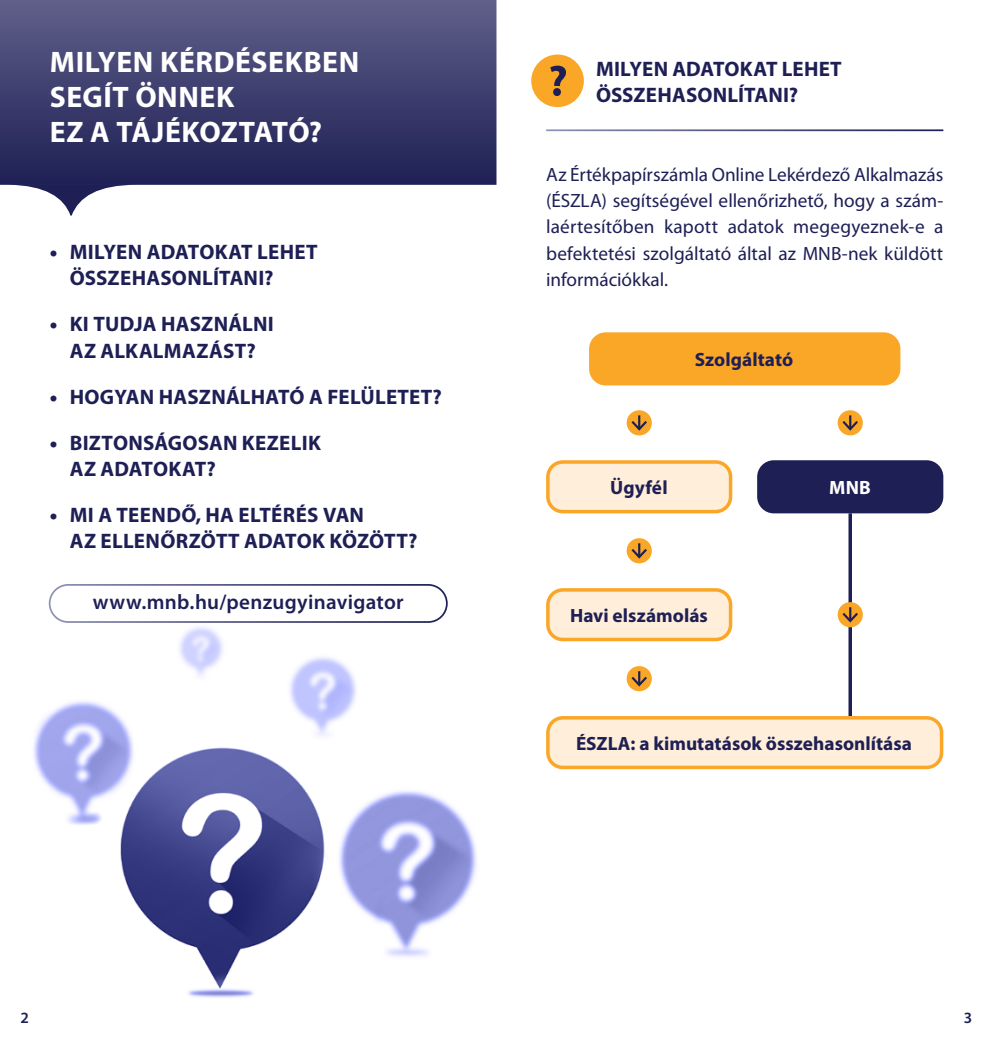
<style>
.page{position:relative;width:993px;height:1042px;background:#fff}
.page>*{position:absolute;margin:0;border:0;box-sizing:border-box;transform-origin:0 0}
.t1{font:700 29.75px/35px "Myriad Pro";letter-spacing:.02em;color:#fff}
.t2{font:700 21px/26.2px "Myriad Pro";letter-spacing:.01em;color:#1e1f55}
.t3{font:600 21px "Myriad Pro";letter-spacing:.015em;color:#1e1f55}
.t4{font:19.25px/26.2px "Myriad Pro";color:#1e1f55;text-align:justify}
.t5{font:700 19.25px "Myriad Pro";color:#1e1f55}
.t6{font:700 19.25px "Myriad Pro";color:#fff}
.t7{font:600 15.75px "Myriad Pro";color:#1e1f55}
.s1{font-weight:900}
</style>
<div class="page">
<img style="left:33px;top:584px;width:444px;height:414px">
<div style="left:531px;top:55px;width:52px;height:52px;background:#faa627;border-radius:50%"></div>
<svg style="left:550px;top:66px;width:16px;height:30px"></svg>
<svg style="left:0;top:0;width:496px;height:216px;background:#585982"></svg>
<div style="left:590px;top:334px;width:308px;height:50px;background:#faa627;border-radius:15px"></div>
<div style="left:589px;top:332px;width:311px;height:53px;border:4px solid #faa627;border-radius:15px"></div>
<div style="left:547px;top:462px;width:183px;height:49px;background:#ffeed9;border-radius:15px"></div>
<div style="left:546px;top:460px;width:186px;height:53px;border:4px solid #faa627;border-radius:15px"></div>
<div style="left:547px;top:590px;width:183px;height:49px;background:#ffeed9;border-radius:15px"></div>
<div style="left:546px;top:588px;width:186px;height:53px;border:4px solid #faa627;border-radius:15px"></div>
<div style="left:547px;top:718px;width:394px;height:49px;background:#ffeed9;border-radius:15px"></div>
<div style="left:546px;top:716px;width:397px;height:53px;border:4px solid #faa627;border-radius:15px"></div>
<div style="left:758px;top:462px;width:183px;height:49px;background:#1e1f55;border-radius:15px"></div>
<div style="left:756px;top:460px;width:187px;height:53px;border:4px solid #1e1f55;border-radius:15px"></div>
<div style="left:626px;top:410px;width:25px;height:25px;background:#faa627;border-radius:50%"></div>
<svg style="left:629px;top:415px;width:20px;height:17px"></svg>
<div style="left:837px;top:410px;width:25px;height:25px;background:#faa627;border-radius:50%"></div>
<hr style="left:848px;top:415px;width:3px;height:14px;background:#1e1f55">
<svg style="left:839px;top:418px;width:21px;height:14px"></svg>
<div style="left:626px;top:538px;width:25px;height:25px;background:#faa627;border-radius:50%"></div>
<svg style="left:629px;top:543px;width:20px;height:17px"></svg>
<div style="left:626px;top:666px;width:25px;height:25px;background:#faa627;border-radius:50%"></div>
<svg style="left:629px;top:671px;width:20px;height:17px"></svg>
<hr style="left:848px;top:513px;width:3px;height:203px;background:#1e1f55">
<div style="left:837px;top:602px;width:25px;height:25px;background:#faa627;border-radius:50%"></div>
<hr style="left:848px;top:607px;width:3px;height:14px;background:#1e1f55">
<svg style="left:839px;top:610px;width:21px;height:14px"></svg>
<div style="left:49px;top:584px;width:398px;height:39px;border:2px solid #fff;border-radius:19px"></div>
<h1 class="t1" style="left:50px;top:45px;width:311px">MILYEN KÉRDÉSEKBEN<br>SEGÍT ÖNNEK<br>EZ A TÁJÉKOZTATÓ?</h1>
<p class="t2" style="left:70px;top:239px;width:249px;text-indent:-20px"><span class="s1">•</span> MILYEN ADATOKAT LEHET<br>ÖSSZEHASONLÍTANI?</p>
<p class="t2" style="left:50px;top:311px;width:225px;text-align:center"><span class="s1">•</span> KI TUDJA HASZNÁLNI<br>AZ ALKALMAZÁST?</p>
<p class="t2" style="left:50px;top:384px;width:393px"><span class="s1">•</span> HOGYAN HASZNÁLHATÓ A FELÜLETET?</p>
<p class="t2" style="left:70px;top:430px;width:253px;text-indent:-20px"><span class="s1">•</span> BIZTONSÁGOSAN KEZELIK<br>AZ ADATOKAT?</p>
<p class="t2" style="left:70px;top:502px;width:349px;text-indent:-20px"><span class="s1">•</span> MI A TEENDŐ, HA ELTÉRÉS VAN<br>AZ ELLENŐRZÖTT ADATOK KÖZÖTT?</p>
<p class="t3" style="left:93px;top:589px;width:312px">www.mnb.hu/penzugyinavigator</p>
<p class="t2" style="left:595px;top:56px;width:247px">MILYEN ADATOKAT LEHET<br>ÖSSZEHASONLÍTANI?</p>
<p class="t4" style="left:546px;top:162px;width:398px">Az Értékpapírszámla Online Lekérdező Alkalmazás (ÉSZLA) segítségével ellenőrizhető, hogy a szám&shy;laértesítőben kapott adatok megegyeznek-e a befektetési szolgáltató által az MNB-nek küldött információkkal.</p>
<p class="t5" style="left:694px;top:349px;width:100px">Szolgáltató</p>
<p class="t5" style="left:610px;top:477px;width:59px">Ügyfél</p>
<p class="t6" style="left:829px;top:477px;width:43px">MNB</p>
<p class="t5" style="left:570px;top:605px;width:139px">Havi elszámolás</p>
<p class="t5" style="left:575px;top:732px;width:337px">ÉSZLA: a kimutatások összehasonlítása</p>
<p class="t7" style="left:21px;top:1008px;width:10px">2</p>
<p class="t7" style="left:963px;top:1008px;width:10px">3</p>
</div>
